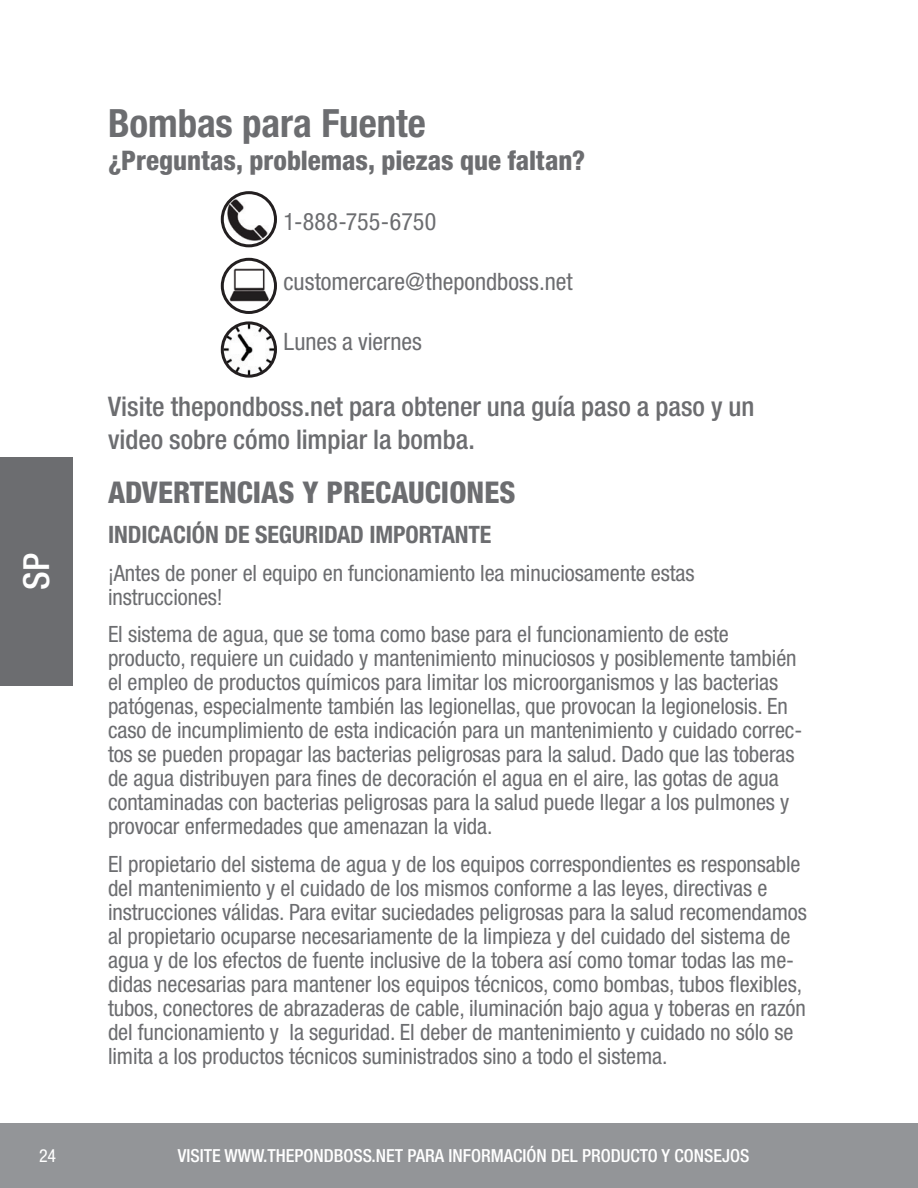
<style>
.page{position:relative;width:918px;height:1188px;background:#fff}
.page>*{position:absolute;margin:0;border:0;box-sizing:border-box;transform-origin:0 0}
.t1{font:700 condensed 39px "Helvetica Neue LT Std";color:#6c6d70}
.t2{font:500 condensed 36px "Helvetica Neue LT Std";color:#fff}
.t3{font:800 condensed 30px "Helvetica Neue LT Std";color:#6c6d70}
.t4{font:500 condensed 27px/33px "Helvetica Neue LT Std";color:#6c6d70}
.t5{font:800 condensed 27px "Helvetica Neue LT Std";color:#6c6d70}
.t6{font:condensed 24px "Helvetica Neue LT Std";color:#6c6d70}
.t7{font:700 condensed 24px "Helvetica Neue LT Std";letter-spacing:-.005em;color:#6c6d70}
.t8{font:condensed 22.5px/24px "Helvetica Neue LT Std";letter-spacing:-.005em;color:#6c6d70}
.t9{font:500 condensed 18px "Helvetica Neue LT Std";color:#fff}
.t10{font:condensed 18px "Helvetica Neue LT Std";color:#fff}
</style>
<div class="page">
<div style="left:0;top:457px;width:73px;height:228px;background:#6c6d70"></div>
<div style="left:0;top:1124px;width:918px;height:64px;background:#939598"></div>
<img style="left:222px;top:197px;width:51px;height:49px">
<div style="left:221px;top:191px;width:56px;height:56px;border:3px solid #231f20;border-radius:50%"></div>
<img style="left:225px;top:265px;width:48px;height:42px">
<div style="left:221px;top:258px;width:56px;height:56px;border:3px solid #231f20;border-radius:50%"></div>
<img style="left:222px;top:323px;width:53px;height:53px;border-radius:27px">
<div style="left:221px;top:321px;width:56px;height:57px;border:3px solid #231f20;border-radius:50%"></div>
<p class="t1" style="left:108px;top:100px;width:320px">Bombas para Fuente</p>
<p class="t5" style="left:108px;top:144px;width:479px">¿Preguntas, problemas, piezas que faltan?</p>
<p class="t6" style="left:284px;top:208px;width:154px">1-888-755-6750</p>
<p class="t6" style="left:284px;top:268px;width:291px">customercare@thepondboss.net</p>
<p class="t6" style="left:284px;top:328px;width:140px">Lunes a viernes</p>
<p class="t4" style="left:108px;top:390px;width:648px">Visite thepondboss.net para obtener una guía paso a paso y un video sobre cómo limpiar la bomba.</p>
<h2 class="t2" style="left:15px;top:590px;width:38px;rotate:-90deg">SP</h2>
<p class="t3" style="left:108px;top:474px;width:409px">ADVERTENCIAS Y PRECAUCIONES</p>
<p class="t7" style="left:108px;top:520px;width:385px">INDICACIÓN DE SEGURIDAD IMPORTANTE</p>
<p class="t8" style="left:108px;top:560px;width:588px">¡Antes de poner el equipo en funcionamiento lea minuciosamente estas instrucciones!</p>
<p class="t8" style="left:108px;top:622px;width:696px">El sistema de agua, que se toma como base para el funcionamiento de este producto, requiere un cuidado y mantenimiento minuciosos y posiblemente también el empleo de productos químicos para limitar los microorganismos y las bacterias patógenas, especialmente también las legionellas, que provocan la legionelosis. En caso de incumplimiento de esta indicación para un mantenimiento y cuidado correc&shy;tos se pueden propagar las bacterias peligrosas para la salud. Dado que las toberas de agua distribuyen para fines de decoración el agua en el aire, las gotas de agua contaminadas con bacterias peligrosas para la salud puede llegar a los pulmones y provocar enfermedades que amenazan la vida.</p>
<p class="t8" style="left:108px;top:851px;width:701px">El propietario del sistema de agua y de los equipos correspondientes es responsable del mantenimiento y el cuidado de los mismos conforme a las leyes, directivas e instrucciones válidas. Para evitar suciedades peligrosas para la salud recomendamos al propietario ocuparse necesariamente de la limpieza y del cuidado del sistema de agua y de los efectos de fuente inclusive de la tobera así como tomar todas las me&shy;didas necesarias para mantener los equipos técnicos, como bombas, tubos flexibles, tubos, conectores de abrazaderas de cable, iluminación bajo agua y toberas en razón del funcionamiento y la seguridad. El deber de mantenimiento y cuidado no sólo se limita a los productos técnicos suministrados sino a todo el sistema.</p>
<p class="t10" style="left:39px;top:1145px;width:19px">24</p>
<p class="t9" style="left:178px;top:1145px;width:573px">VISITE WWW.THEPONDBOSS.NET PARA INFORMACIÓN DEL PRODUCTO Y CONSEJOS</p>
</div>
